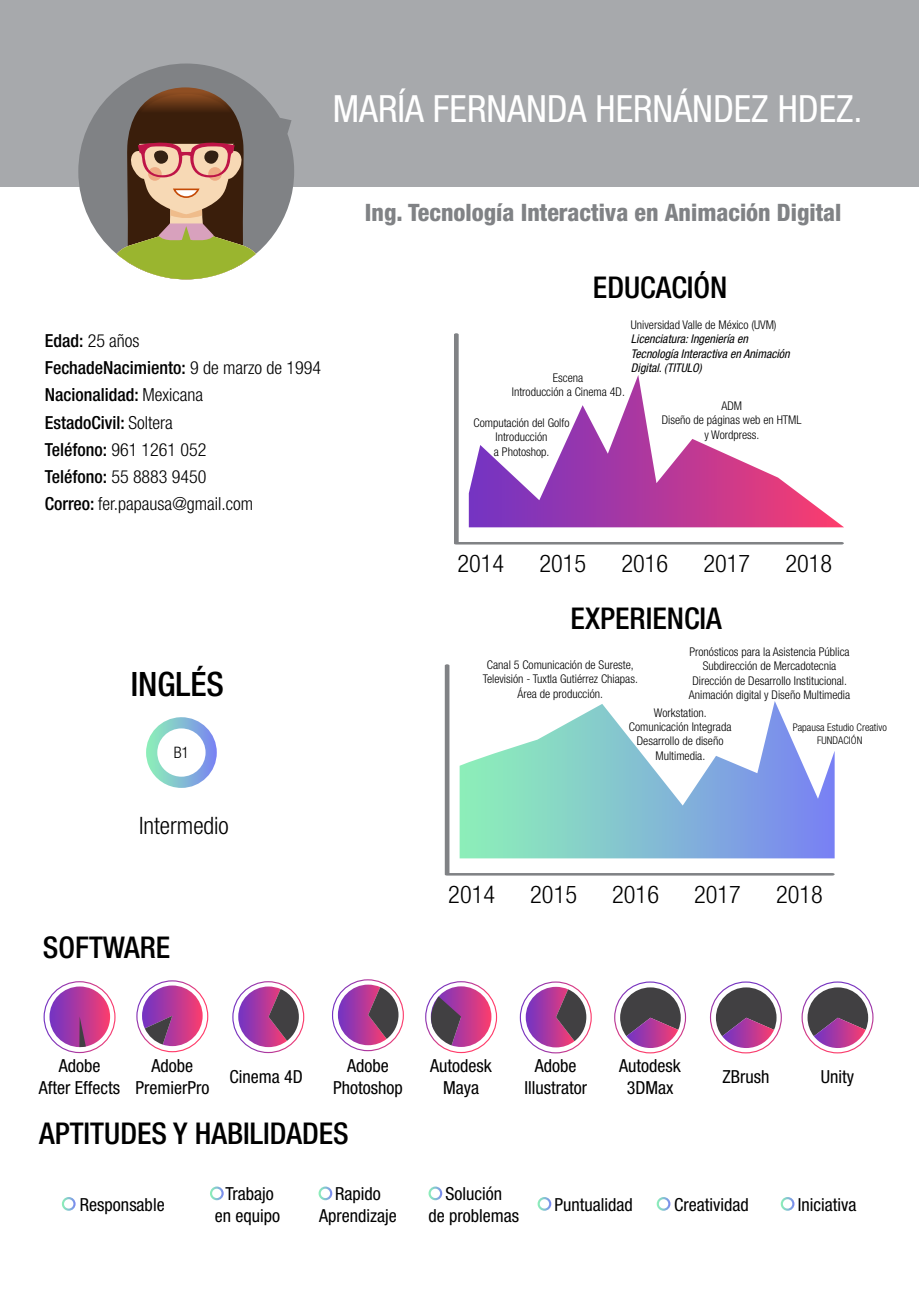
<style>
.page{position:relative;width:919px;height:1289px;background:#fff}
.page>*{position:absolute;margin:0;border:0;box-sizing:border-box;transform-origin:0 0}
.t1{font:condensed 37.5px "Helvetica Neue LT Std";color:#fff}
.t2{font:500 condensed 33.6px "Helvetica Neue LT Std";color:#000}
.t3{font:500 condensed 30px "Helvetica Neue LT Std";color:#000}
.t4{font:300 condensed 24.45px "Helvetica Neue LT Std";color:#000}
.t5{font:800 condensed 24px "Helvetica Neue LT Std";color:#808285}
.t6{font:300 condensed 24px "Helvetica Neue LT Std";color:#000}
.t7{font:condensed 18px/21.6px "Helvetica Neue LT Std";color:#000;text-align:center}
.t8{font:300 condensed 18px/27px "Helvetica Neue LT Std";color:#000}
.t9{font:300 condensed 15.75px "Helvetica Neue LT Std";color:#000}
.t10{font:300 condensed 12px/14.4px "Helvetica Neue LT Std";color:#000;text-align:center}
.t11{font:italic condensed 12px/14.4px "Helvetica Neue LT Std";color:#000}
.t12{font:300 condensed 10.5px/12.6px "Helvetica Neue LT Std";color:#000;text-align:center}
.s1{font-weight:500}
</style>
<div class="page">
<div style="left:0;top:0;width:918px;height:186px;background:#a7a9ac"></div>
<svg style="left:78px;top:63px;width:216px;height:216px"></svg>
<svg style="left:146px;top:717px;width:71px;height:71px"></svg>
<svg style="left:62px;top:1197px;width:14px;height:13px"></svg>
<svg style="left:210px;top:1186px;width:14px;height:14px"></svg>
<svg style="left:318px;top:1186px;width:14px;height:14px"></svg>
<svg style="left:428px;top:1186px;width:14px;height:14px"></svg>
<svg style="left:537px;top:1197px;width:14px;height:13px"></svg>
<svg style="left:656px;top:1197px;width:14px;height:13px"></svg>
<svg style="left:780px;top:1197px;width:14px;height:13px"></svg>
<svg style="left:454px;top:333px;width:389px;height:211px"></svg>
<svg style="left:469px;top:375px;width:375px;height:152px"></svg>
<svg style="left:445px;top:664px;width:389px;height:211px"></svg>
<svg style="left:332px;top:979px;width:72px;height:72px"></svg>
<svg style="left:425px;top:981px;width:72px;height:72px"></svg>
<svg style="left:136px;top:980px;width:72px;height:72px"></svg>
<svg style="left:232px;top:981px;width:72px;height:72px"></svg>
<svg style="left:44px;top:981px;width:71px;height:72px"></svg>
<svg style="left:519px;top:981px;width:72px;height:72px"></svg>
<svg style="left:614px;top:981px;width:72px;height:72px"></svg>
<svg style="left:709px;top:981px;width:72px;height:72px"></svg>
<svg style="left:801px;top:981px;width:72px;height:72px"></svg>
<h1 class="t1" style="left:333px;top:87px;width:531px">MARÍA FERNANDA HERNÁNDEZ HDEZ.</h1>
<h3 class="t5" style="left:365px;top:198px;width:478px">Ing. Tecnología Interactiva en Animación Digital</h3>
<h3 class="t8" style="left:45px;top:327px;width:278px"><span class="s1">Edad:</span> 25 años<br><span class="s1">FechadeNacimiento:</span> 9 de marzo de 1994<br><span class="s1">Nacionalidad:</span> Mexicana<br><span class="s1">EstadoCivil:</span> Soltera<br><span class="s1">Teléfono:</span> 961 1261 052<br><span class="s1">Teléfono:</span> 55 8883 9450<br><span class="s1">Correo:</span> fer.papausa@gmail.com</h3>
<h2 class="t2" style="left:131px;top:664px;width:95px">INGLÉS</h2>
<h3 class="t9" style="left:174px;top:743px;width:17px">B1</h3>
<h3 class="t6" style="left:139px;top:811px;width:91px">Intermedio</h3>
<h3 class="t3" style="left:43px;top:929px;width:129px">SOFTWARE</h3>
<h3 class="t3" style="left:593px;top:269px;width:136px">EDUCACIÓN</h3>
<p class="t10" style="left:631px;top:317px;width:147px">Universidad Valle de México (UVM)</p>
<p class="t11" style="left:631px;top:332px;width:160px">Licenciatura: Ingeniería en<br>Tecnología Interactiva en Animación<br>Digital. (TITULO)</p>
<p class="t10" style="left:661px;top:398px;width:141px">ADM<br>Diseño de páginas web en HTML y Wordpress.</p>
<p class="t10" style="left:512px;top:370px;width:115px">Escena<br>Introducción a Cinema 4D.</p>
<p class="t10" style="left:473px;top:415px;width:97px">Computación del Golfo<br>Introducción<br>a Photoshop.</p>
<h3 class="t4" style="left:457px;top:549px;width:48px">2014</h3>
<h3 class="t4" style="left:539px;top:549px;width:48px">2015</h3>
<h3 class="t4" style="left:621px;top:549px;width:48px">2016</h3>
<h3 class="t4" style="left:703px;top:549px;width:48px">2017</h3>
<h3 class="t4" style="left:785px;top:549px;width:48px">2018</h3>
<h3 class="t3" style="left:570px;top:600px;width:153px">EXPERIENCIA</h3>
<p class="t10" style="left:688px;top:644px;width:163px">Pronósticos para la Asistencia Pública Subdirección de Mercadotecnia Dirección de Desarrollo Institucional.<br>Animación digital y Diseño Multimedia</p>
<p class="t10" style="left:482px;top:657px;width:157px">Canal 5 Comunicación de Sureste,<br>Televisión - Tuxtla Gutiérrez Chiapas.<br>Área de producción.</p>
<p class="t10" style="left:628px;top:705px;width:104px">Workstation.<br>Comunicación Integrada<br>Desarrollo de diseño<br>Multimedia.</p>
<p class="t12" style="left:792px;top:721px;width:96px">Papausa Estudio Creativo<br>FUNDACIÓN</p>
<h3 class="t4" style="left:448px;top:880px;width:48px">2014</h3>
<h3 class="t4" style="left:530px;top:880px;width:48px">2015</h3>
<h3 class="t4" style="left:612px;top:880px;width:48px">2016</h3>
<h3 class="t4" style="left:694px;top:880px;width:48px">2017</h3>
<h3 class="t4" style="left:776px;top:880px;width:48px">2018</h3>
<h3 class="t7" style="left:39px;top:1054px;width:83px">Adobe<br>After Effects</h3>
<h3 class="t7" style="left:135px;top:1054px;width:75px">Adobe<br>PremierPro</h3>
<h3 class="t7" style="left:229px;top:1065px;width:75px">Cinema 4D</h3>
<h3 class="t7" style="left:333px;top:1054px;width:71px">Adobe<br>Photoshop</h3>
<h3 class="t7" style="left:430px;top:1054px;width:63px">Autodesk<br>Maya</h3>
<h3 class="t7" style="left:524px;top:1054px;width:64px">Adobe<br>Illustrator</h3>
<h3 class="t7" style="left:619px;top:1054px;width:63px">Autodesk<br>3DMax</h3>
<h3 class="t7" style="left:722px;top:1065px;width:48px">ZBrush</h3>
<h3 class="t7" style="left:820px;top:1065px;width:35px">Unity</h3>
<h3 class="t3" style="left:39px;top:1115px;width:311px">APTITUDES Y HABILIDADES</h3>
<h3 class="t7" style="left:80px;top:1193px;width:86px">Responsable</h3>
<h3 class="t7" style="left:215px;top:1182px;width:67px">Trabajo en equipo</h3>
<h3 class="t7" style="left:319px;top:1182px;width:79px">Rapido<br>Aprendizaje</h3>
<h3 class="t7" style="left:428px;top:1182px;width:92px">Solución<br>de problemas</h3>
<h3 class="t7" style="left:554px;top:1193px;width:80px">Puntualidad</h3>
<h3 class="t7" style="left:674px;top:1193px;width:76px">Creatividad</h3>
<h3 class="t7" style="left:797px;top:1193px;width:60px">Iniciativa</h3>
</div>
